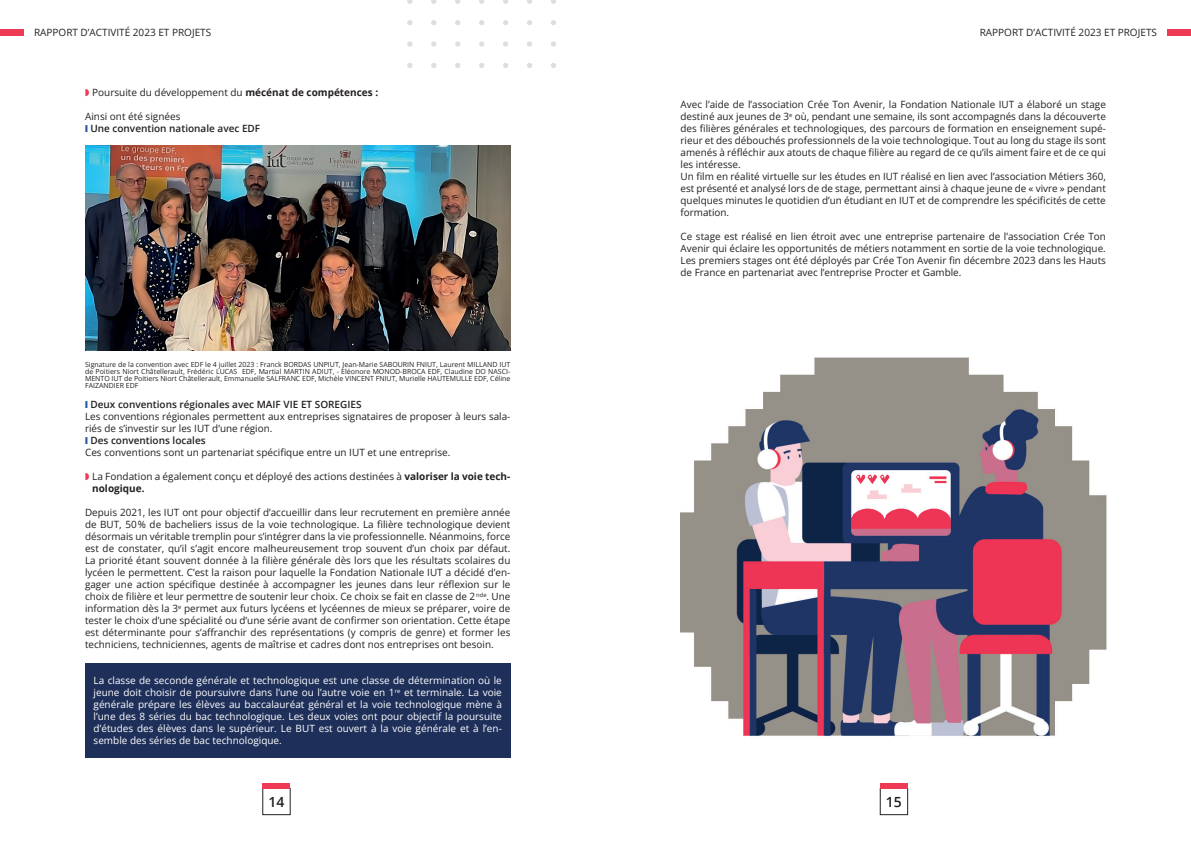
<style>
.page{position:relative;width:1191px;height:842px;background:#fff}
.page>*{position:absolute;margin:0;border:0;box-sizing:border-box;transform-origin:0 0}
.t1{font:600 14px "Open Sans";color:#231f20}
.t2{font:10px/12px "Open Sans";color:#231f20}
.t3{font:10px/12px "Open Sans";color:#fff;text-align:justify}
.t4{font:600 10px/12px "Open Sans";color:#231f20}
.t5{font:7px/7px "Open Sans";color:#231f20;text-align:justify}
.s1{color:#ee3a54}
.s2{font-weight:700}
.s3{font-weight:400}
.s4{color:#2659a8}
.s5{font-weight:600}
</style>
<div class="page">
<div style="left:262px;top:788px;width:28px;height:27px;border:1px solid #231f20"></div>
<div style="left:262px;top:784px;width:28px;height:5px;background:#ee3a54"></div>
<div style="left:880px;top:788px;width:28px;height:27px;border:1px solid #231f20"></div>
<div style="left:880px;top:784px;width:28px;height:5px;background:#ee3a54"></div>
<img style="left:85px;top:145px;width:425px;height:206px">
<div style="left:85px;top:664px;width:425px;height:94px;background:#1e2f5a"></div>
<img style="left:680px;top:357px;width:427px;height:379px">
<div style="left:0;top:29px;width:24px;height:7px;background:#ee3a54"></div>
<div style="left:1167px;top:29px;width:24px;height:7px;background:#ee3a54"></div>
<svg style="left:551px;top:63px;width:5px;height:5px"></svg>
<svg style="left:527px;top:63px;width:5px;height:5px"></svg>
<svg style="left:503px;top:63px;width:5px;height:5px"></svg>
<svg style="left:479px;top:63px;width:5px;height:5px"></svg>
<svg style="left:455px;top:63px;width:5px;height:5px"></svg>
<svg style="left:431px;top:63px;width:5px;height:5px"></svg>
<svg style="left:407px;top:63px;width:5px;height:5px"></svg>
<svg style="left:551px;top:41px;width:5px;height:6px"></svg>
<svg style="left:527px;top:41px;width:5px;height:6px"></svg>
<svg style="left:503px;top:41px;width:5px;height:6px"></svg>
<svg style="left:479px;top:41px;width:5px;height:6px"></svg>
<svg style="left:455px;top:41px;width:5px;height:6px"></svg>
<svg style="left:431px;top:41px;width:5px;height:6px"></svg>
<svg style="left:407px;top:41px;width:5px;height:6px"></svg>
<svg style="left:551px;top:20px;width:5px;height:5px"></svg>
<svg style="left:527px;top:20px;width:5px;height:5px"></svg>
<svg style="left:503px;top:20px;width:5px;height:5px"></svg>
<svg style="left:479px;top:20px;width:5px;height:5px"></svg>
<svg style="left:455px;top:20px;width:5px;height:5px"></svg>
<svg style="left:431px;top:20px;width:5px;height:5px"></svg>
<svg style="left:407px;top:20px;width:5px;height:5px"></svg>
<svg style="left:551px;top:0;width:5px;height:4px"></svg>
<svg style="left:527px;top:0;width:5px;height:4px"></svg>
<svg style="left:503px;top:0;width:5px;height:4px"></svg>
<svg style="left:479px;top:0;width:5px;height:4px"></svg>
<svg style="left:455px;top:0;width:5px;height:4px"></svg>
<svg style="left:431px;top:0;width:5px;height:4px"></svg>
<svg style="left:407px;top:0;width:5px;height:4px"></svg>
<p class="t2" style="left:34px;top:26px;width:179px">RAPPORT D’ACTIVITÉ 2023 ET PROJETS</p>
<p class="t2" style="left:979px;top:26px;width:179px">RAPPORT D’ACTIVITÉ 2023 ET PROJETS</p>
<p class="t2" style="left:85px;top:86px;width:295px"><span class="s1">◗</span> Poursuite du développement du <span class="s2">mécénat de compétences :</span></p>
<p class="t4" style="left:85px;top:110px;width:177px"><span class="s3">Ainsi ont été signées<br></span><span class="s4">❙</span> Une convention nationale avec EDF</p>
<p class="t5" style="left:85px;top:361px;width:427px">Signature de la convention avec EDF le 4 juillet 2023 : Franck BORDAS UNPIUT, Jean-Marie SABOURIN FNIUT, Laurent MILLAND IUT de Poitiers Niort Châtellerault, Frédéric LUCAS EDF, Martial MARTIN ADIUT, - Eléonore MONOD-BROCA EDF, Claudine DO NASCI-MENTO IUT de Poitiers Niort Châtellerault, Emmanuelle SALFRANC EDF, Michèle VINCENT FNIUT, Murielle HAUTEMULLE EDF, Céline FAIZANDIER EDF</p>
<p class="t2" style="left:85px;top:398px;width:427px"><span class="s4">❙</span> <span class="s5">Deux conventions régionales avec MAIF VIE ET SOREGIES<br></span>Les conventions régionales permettent aux entreprises signataires de proposer à leurs sala&shy;riés de s’investir sur les IUT d’une région.<br><span class="s4">❙</span> <span class="s5">Des conventions locales<br></span>Ces conventions sont un partenariat spécifique entre un IUT et une entreprise.</p>
<p class="t2" style="left:92px;top:470px;width:420px;text-indent:-7px"><span class="s1">◗</span> La Fondation a également conçu et déployé des actions destinées à <span class="s2">valoriser la voie tech&shy;nologique.</span></p>
<p class="t2" style="left:85px;top:506px;width:427px;text-align:justify">Depuis 2021, les IUT ont pour objectif d’accueillir dans leur recrutement en première année de BUT, 50% de bacheliers issus de la voie technologique. La filière technologique devient désormais un véritable tremplin pour s’intégrer dans la vie professionnelle. Néanmoins, force est de constater, qu’il s’agit encore malheureusement trop souvent d’un choix par défaut.<br>La priorité étant souvent donnée à la filière générale dès lors que les résultats scolaires du lycéen le permettent. C’est la raison pour laquelle la Fondation Nationale IUT a décidé d’en&shy;gager une action spécifique destinée à accompagner les jeunes dans leur réflexion sur le choix de filière et leur permettre de soutenir leur choix. Ce choix se fait en classe de 2 <sup>nde</sup>. Une information dès la 3<sup>e</sup> permet aux futurs lycéens et lycéennes de mieux se préparer, voire de tester le choix d’une spécialité ou d’une série avant de confirmer son orientation. Cette étape est déterminante pour s’affranchir des représentations (y compris de genre) et former les techniciens, techniciennes, agents de maîtrise et cadres dont nos entreprises ont besoin.</p>
<p class="t3" style="left:94px;top:674px;width:410px">La classe de seconde générale et technologique est une classe de détermination où le jeune doit choisir de poursuivre dans l’une ou l’autre voie en 1<sup>re</sup> et terminale. La voie générale prépare les élèves au baccalauréat général et la voie technologique mène à l’une des 8 séries du bac technologique. Les deux voies ont pour objectif la poursuite d’études des élèves dans le supérieur. Le BUT est ouvert à la voie générale et à l’en&shy;semble des séries de bac technologique.</p>
<p class="t2" style="left:680px;top:98px;width:427px">Avec l’aide de l’association Crée Ton Avenir, la Fondation Nationale IUT a élaboré un stage destiné aux jeunes de 3<sup>e</sup> où, pendant une semaine, ils sont accompagnés dans la découverte des filières générales et technologiques, des parcours de formation en enseignement supé&shy;rieur et des débouchés professionnels de la voie technologique. Tout au long du stage ils sont amenés à réfléchir aux atouts de chaque filière au regard de ce qu’ils aiment faire et de ce qui les intéresse.<br>Un film en réalité virtuelle sur les études en IUT réalisé en lien avec l’association Métiers 360, est présenté et analysé lors de de stage, permettant ainsi à chaque jeune de « vivre » pendant quelques minutes le quotidien d’un étudiant en IUT et de comprendre les spécificités de cette formation.</p>
<p class="t2" style="left:680px;top:230px;width:427px;text-align:justify">Ce stage est réalisé en lien étroit avec une entreprise partenaire de l’association Crée Ton Avenir qui éclaire les opportunités de métiers notamment en sortie de la voie technologique.<br>Les premiers stages ont été déployés par Crée Ton Avenir fin décembre 2023 dans les Hauts de France en partenariat avec l’entreprise Procter et Gamble.</p>
<h1 class="t1" style="left:268px;top:792px;width:17px">14</h1>
<h1 class="t1" style="left:886px;top:792px;width:17px">15</h1>
</div>
